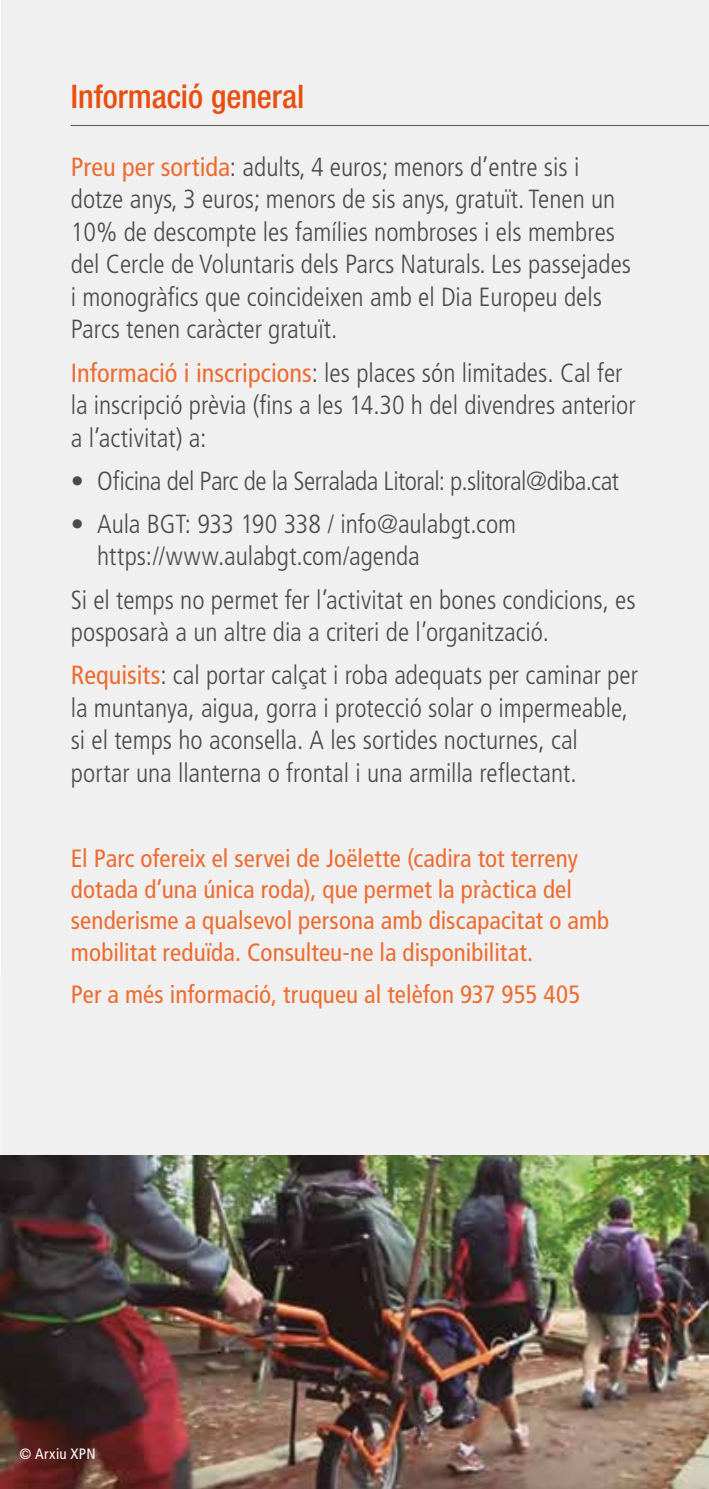
<style>
.page{position:relative;width:709px;height:1489px;background:#fff}
.page>*{position:absolute;margin:0;border:0;box-sizing:border-box;transform-origin:0 0}
.t1{font:500 condensed 32.5px "Helvetica Neue LT Std";letter-spacing:-.005em;color:#e94e0f}
.t2{font:300 condensed 26.25px/32.5px "Frutiger LT Std";color:#4a4a49}
.t3{font:300 condensed 26.25px "Frutiger LT Std";letter-spacing:-.025em;color:#4a4a49}
.t4{font:condensed 25px/31.2px "Frutiger LT Std";letter-spacing:.005em;color:#ed6c30}
.t5{font:condensed 15px "Frutiger LT Std";letter-spacing:.03em;color:#fff}
.s1{font-weight:400;color:#ed6c30}
</style>
<div class="page">
<div style="left:1px;top:0;width:708px;height:1488px;background:#f0f0f0"></div>
<hr style="left:71px;top:125px;width:638px;height:1px;background:#575756">
<img style="left:0;top:1155px;width:709px;height:333px">
<p class="t1" style="left:71px;top:77px;width:235px">Informació general</p>
<p class="t2" style="left:71px;top:151px;width:561px"><span class="s1">Preu per sortida</span>: adults, 4 euros; menors d’entre sis i dotze anys, 3 euros; menors de sis anys, gratuït. Tenen un 10% de descompte les famílies nombroses i els membres del Cercle de Voluntaris dels Parcs Naturals. Les passejades i monogràfics que coincideixen amb el Dia Europeu dels Parcs tenen caràcter gratuït.</p>
<p class="t2" style="left:71px;top:356px;width:566px"><span class="s1">Informació i inscripcions</span>: les places són limitades. Cal fer la inscripció prèvia (fins a les 14.30 h del divendres anterior a l’activitat) a:</p>
<p class="t3" style="left:71px;top:466px;width:549px">• Oficina del Parc de la Serralada Litoral: p.slitoral@diba.cat</p>
<p class="t2" style="left:97px;top:508px;width:420px;text-indent:-26px">• Aula BGT: 933 190 338 / info@aulabgt.com https://www.aulabgt.com/agenda</p>
<p class="t2" style="left:71px;top:583px;width:566px">Si el temps no permet fer l’activitat en bones condicions, es posposarà a un altre dia a criteri de l’organització.</p>
<p class="t2" style="left:71px;top:659px;width:568px"><span class="s1">Requisits</span>: cal portar calçat i roba adequats per caminar per la muntanya, aigua, gorra i protecció solar o impermeable, si el temps ho aconsella. A les sortides nocturnes, cal portar una llanterna o frontal i una armilla reflectant.</p>
<p class="t4" style="left:71px;top:842px;width:540px">El Parc ofereix el servei de Joëlette (cadira tot terreny dotada d’una única roda), que permet la pràctica del senderisme a qualsevol persona amb discapacitat o amb mobilitat reduïda. Consulteu-ne la disponibilitat.</p>
<p class="t4" style="left:71px;top:978px;width:511px">Per a més informació, truqueu al telèfon 937 955 405</p>
<p class="t5" style="left:19px;top:1445px;width:78px">© Arxiu XPN</p>
</div>
